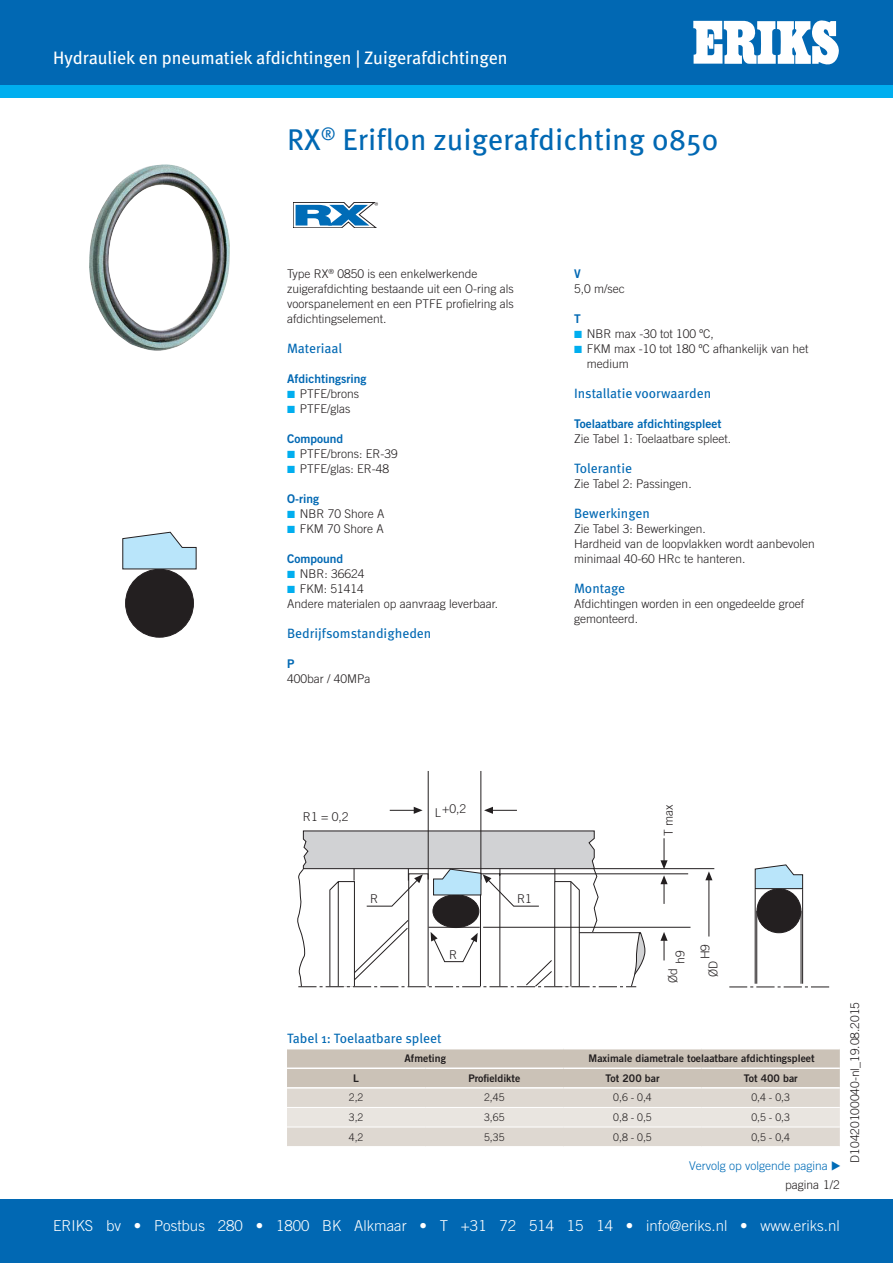
<style>
.page{position:relative;width:893px;height:1263px;background:#fff}
.page>*{position:absolute;margin:0;border:0;box-sizing:border-box;transform-origin:0 0}
.kop{font:30px "Meta OT";color:#0168b3}
.Groep{font:18px "Meta";color:#fff}
.Voetregel{font:300 15px "Trade Gothic LT Std";color:#fff}
.datasheet_tussenkop{font:13.5px "Meta OT";color:#0168b3}
.t1{font:300 12.15px/24.9px "Trade Gothic LT Std";color:#231f20;text-align:center}
.plattekst{font:300 12px/15px "Trade Gothic LT Std";color:#231f20}
.Parameters{font:300 12px/15px "Trade Gothic LT Std";color:#231f20}
.tussenkop{font:12px "Trade Gothic LT Std Bd 2";color:#0168b3}
.Table_cont_R{font:300 12px "Trade Gothic LT Std";color:#006cb7}
.Pagina_label{font:300 12px "Trade Gothic LT Std";color:#231f20}
.Tabel_kop{font:10.5px "Trade Gothic LT Std Bd 2";color:#231f20}
.Tabel_tekst{font:300 10.5px "Trade Gothic LT Std";color:#231f20}
.s1{color:#00aeef}
</style>
<div class="page">
<div style="left:0;top:0;width:893px;height:85px;background:#0168b3"></div>
<div style="left:0;top:85px;width:893px;height:13px;background:#00aeef"></div>
<svg style="left:693px;top:21px;width:145px;height:44px"></svg>
<div style="left:0;top:1199px;width:893px;height:64px;background:#0168b3"></div>
<svg style="left:287px;top:1049px;width:553px;height:97px;background:#d9d2ca"></svg>
<hr style="left:287px;top:1067px;width:138px;height:2px;background:#fff">
<hr style="left:425px;top:1067px;width:138px;height:2px;background:#fff">
<hr style="left:563px;top:1067px;width:139px;height:2px;background:#fff">
<hr style="left:702px;top:1067px;width:138px;height:2px;background:#fff">
<hr style="left:287px;top:1087px;width:138px;height:1px;background:#fff">
<hr style="left:425px;top:1087px;width:138px;height:1px;background:#fff">
<hr style="left:563px;top:1087px;width:139px;height:1px;background:#fff">
<hr style="left:702px;top:1087px;width:138px;height:1px;background:#fff">
<hr style="left:287px;top:1107px;width:138px;height:1px;background:#fff">
<hr style="left:425px;top:1107px;width:138px;height:1px;background:#fff">
<hr style="left:563px;top:1107px;width:139px;height:1px;background:#fff">
<hr style="left:702px;top:1107px;width:138px;height:1px;background:#fff">
<hr style="left:287px;top:1127px;width:138px;height:1px;background:#fff">
<hr style="left:425px;top:1127px;width:138px;height:1px;background:#fff">
<hr style="left:563px;top:1127px;width:139px;height:1px;background:#fff">
<hr style="left:702px;top:1127px;width:138px;height:1px;background:#fff">
<img style="left:89px;top:164px;width:141px;height:187px">
<div style="left:126px;top:569px;width:67px;height:68px;background:#231f20;border-radius:50%"></div>
<div style="left:125px;top:569px;width:69px;height:69px;border:1px solid #231f20;border-radius:50%"></div>
<svg style="left:122px;top:532px;width:75px;height:37px"></svg>
<svg style="left:293px;top:202px;width:85px;height:26px"></svg>
<svg style="left:484px;top:807px;width:33px;height:7px"></svg>
<hr style="left:500px;top:873px;width:188px;height:1px;background:#231f20">
<svg style="left:660px;top:932px;width:8px;height:28px"></svg>
<svg style="left:660px;top:838px;width:8px;height:30px"></svg>
<hr style="left:428px;top:771px;width:1px;height:108px;background:#231f20">
<hr style="left:594px;top:868px;width:120px;height:1px;background:#231f20">
<hr style="left:483px;top:927px;width:207px;height:1px;background:#231f20">
<svg style="left:729px;top:987px;width:100px;height:1px"></svg>
<hr style="left:709px;top:880px;width:1px;height:56px;background:#231f20">
<svg style="left:705px;top:871px;width:7px;height:9px"></svg>
<hr style="left:481px;top:771px;width:1px;height:108px;background:#231f20">
<svg style="left:390px;top:807px;width:33px;height:7px"></svg>
<svg style="left:660px;top:875px;width:8px;height:29px"></svg>
<div style="left:757px;top:889px;width:44px;height:44px;background:#231f20;border-radius:50%"></div>
<div style="left:757px;top:889px;width:44px;height:44px;border:1px solid #231f20;border-radius:50%"></div>
<svg style="left:755px;top:864px;width:48px;height:25px"></svg>
<hr style="left:755px;top:889px;width:1px;height:95px;background:#231f20">
<hr style="left:756px;top:911px;width:1px;height:73px;background:#231f20">
<hr style="left:801px;top:911px;width:1px;height:73px;background:#231f20">
<hr style="left:802px;top:889px;width:1px;height:95px;background:#231f20">
<svg style="left:297px;top:830px;width:348px;height:158px"></svg>
<p class="Groep" style="left:53px;top:47px;width:456px">Hydrauliek en pneumatiek afdichtingen | Zuigerafdichtingen</p>
<p class="kop" style="left:287px;top:121px;width:433px">RX<sup>®</sup> Eriflon zuigerafdichting 0850</p>
<p class="plattekst" style="left:287px;top:266px;width:228px">Type RX<sup>®</sup> 0850 is een enkelwerkende zuigerafdichting bestaande uit een O-ring als voorspanelement en een PTFE profielring als afdichtingselement.</p>
<p class="datasheet_tussenkop" style="left:287px;top:340px;width:57px">Materiaal</p>
<p class="tussenkop" style="left:287px;top:371px;width:81px">Afdichtingsring</p>
<p class="Parameters" style="left:287px;top:386px;width:74px"><span class="s1">◾</span> PTFE/brons</p>
<p class="Parameters" style="left:287px;top:401px;width:65px"><span class="s1">◾</span> PTFE/glas</p>
<p class="tussenkop" style="left:287px;top:431px;width:58px">Compound</p>
<p class="Parameters" style="left:287px;top:446px;width:112px"><span class="s1">◾</span> PTFE/brons: ER-39</p>
<p class="Parameters" style="left:287px;top:461px;width:104px"><span class="s1">◾</span> PTFE/glas: ER-48</p>
<p class="tussenkop" style="left:287px;top:491px;width:34px">O-ring</p>
<p class="Parameters" style="left:287px;top:506px;width:99px"><span class="s1">◾</span> NBR 70 Shore A</p>
<p class="Parameters" style="left:287px;top:521px;width:98px"><span class="s1">◾</span> FKM 70 Shore A</p>
<p class="tussenkop" style="left:287px;top:551px;width:58px">Compound</p>
<p class="Parameters" style="left:287px;top:566px;width:79px"><span class="s1">◾</span> NBR: 36624</p>
<p class="Parameters" style="left:287px;top:581px;width:78px"><span class="s1">◾</span> FKM: 51414</p>
<p class="plattekst" style="left:287px;top:596px;width:213px">Andere materialen op aanvraag leverbaar.</p>
<p class="datasheet_tussenkop" style="left:287px;top:625px;width:146px">Bedrijfsomstandigheden</p>
<p class="tussenkop" style="left:287px;top:656px;width:9px">P</p>
<p class="plattekst" style="left:287px;top:671px;width:85px">400bar / 40MPa</p>
<p class="tussenkop" style="left:574px;top:266px;width:8px">V</p>
<p class="plattekst" style="left:574px;top:281px;width:52px">5,0 m/sec</p>
<p class="tussenkop" style="left:574px;top:311px;width:8px">T</p>
<p class="Parameters" style="left:574px;top:326px;width:141px"><span class="s1">◾</span> NBR max -30 tot 100 ºC,</p>
<p class="Parameters" style="left:587px;top:341px;width:223px;text-indent:-13px"><span class="s1">◾</span> FKM max -10 tot 180 ºC afhankelijk van het medium</p>
<p class="datasheet_tussenkop" style="left:574px;top:385px;width:139px">Installatie voorwaarden</p>
<p class="tussenkop" style="left:574px;top:416px;width:149px">Toelaatbare afdichtingspleet</p>
<p class="plattekst" style="left:574px;top:431px;width:159px">Zie Tabel 1: Toelaatbare spleet.</p>
<p class="datasheet_tussenkop" style="left:574px;top:460px;width:60px">Tolerantie</p>
<p class="plattekst" style="left:574px;top:476px;width:119px">Zie Tabel 2: Passingen.</p>
<p class="datasheet_tussenkop" style="left:574px;top:505px;width:77px">Bewerkingen</p>
<p class="plattekst" style="left:574px;top:521px;width:133px">Zie Tabel 3: Bewerkingen.</p>
<p class="plattekst" style="left:574px;top:536px;width:242px">Hardheid van de loopvlakken wordt aanbevolen minimaal 40-60 HRc te hanteren.</p>
<p class="datasheet_tussenkop" style="left:574px;top:580px;width:53px">Montage</p>
<p class="plattekst" style="left:574px;top:596px;width:232px">Afdichtingen worden in een ongedeelde groef gemonteerd.</p>
<p class="t1" style="left:303px;top:804px;width:47px">R1 = 0,2</p>
<p class="t1" style="left:442px;top:796px;width:26px">+0,2</p>
<p class="t1" style="left:435px;top:800px;width:8px">L</p>
<p class="t1" style="left:656px;top:835px;width:33px;rotate:-90deg">T max</p>
<p class="t1" style="left:370px;top:886px;width:10px">R</p>
<p class="t1" style="left:517px;top:886px;width:16px">R1</p>
<p class="t1" style="left:449px;top:942px;width:10px">R</p>
<p class="t1" style="left:668px;top:964px;width:22px;rotate:-90deg">h9<br>H9</p>
<p class="t1" style="left:701px;top:977px;width:18px;rotate:-90deg">ØD</p>
<p class="t1" style="left:660px;top:983px;width:16px;rotate:-90deg">Ød</p>
<p class="datasheet_tussenkop" style="left:287px;top:1030px;width:156px">Tabel 1: Toelaatbare spleet</p>
<p class="Tabel_kop" style="left:404px;top:1052px;width:43px">Afmeting</p>
<p class="Tabel_kop" style="left:589px;top:1052px;width:228px">Maximale diametrale toelaatbare afdichtingspleet</p>
<p class="Tabel_kop" style="left:353px;top:1071px;width:7px">L</p>
<p class="Tabel_kop" style="left:468px;top:1071px;width:53px">Profieldikte</p>
<p class="Tabel_kop" style="left:605px;top:1071px;width:56px">Tot 200 bar</p>
<p class="Tabel_kop" style="left:744px;top:1071px;width:56px">Tot 400 bar</p>
<p class="Tabel_tekst" style="left:349px;top:1091px;width:16px">2,2</p>
<p class="Tabel_tekst" style="left:484px;top:1091px;width:22px">2,45</p>
<p class="Tabel_tekst" style="left:613px;top:1091px;width:40px">0,6 - 0,4</p>
<p class="Tabel_tekst" style="left:751px;top:1091px;width:40px">0,4 - 0,3</p>
<p class="Tabel_tekst" style="left:349px;top:1111px;width:16px">3,2</p>
<p class="Tabel_tekst" style="left:484px;top:1111px;width:22px">3,65</p>
<p class="Tabel_tekst" style="left:613px;top:1111px;width:40px">0,8 - 0,5</p>
<p class="Tabel_tekst" style="left:751px;top:1111px;width:40px">0,5 - 0,3</p>
<p class="Tabel_tekst" style="left:349px;top:1130px;width:16px">4,2</p>
<p class="Tabel_tekst" style="left:484px;top:1130px;width:22px">5,35</p>
<p class="Tabel_tekst" style="left:613px;top:1130px;width:40px">0,8 - 0,5</p>
<p class="Tabel_tekst" style="left:751px;top:1130px;width:40px">0,5 - 0,4</p>
<p class="Table_cont_R" style="left:689px;top:1158px;width:153px">Vervolg op volgende pagina ▶</p>
<p class="Pagina_label" style="left:785px;top:1177px;width:56px">pagina 1/2</p>
<p class="plattekst" style="left:847px;top:1163px;width:162px;rotate:-90deg">D10420100040-nl_19.08.2015</p>
<p class="Voetregel" style="left:53px;top:1217px;width:788px">ERIKS bv • Postbus 280 • 1800 BK Alkmaar • T +31 72 514 15 14 • info@eriks.nl • www.eriks.nl</p>
</div>
